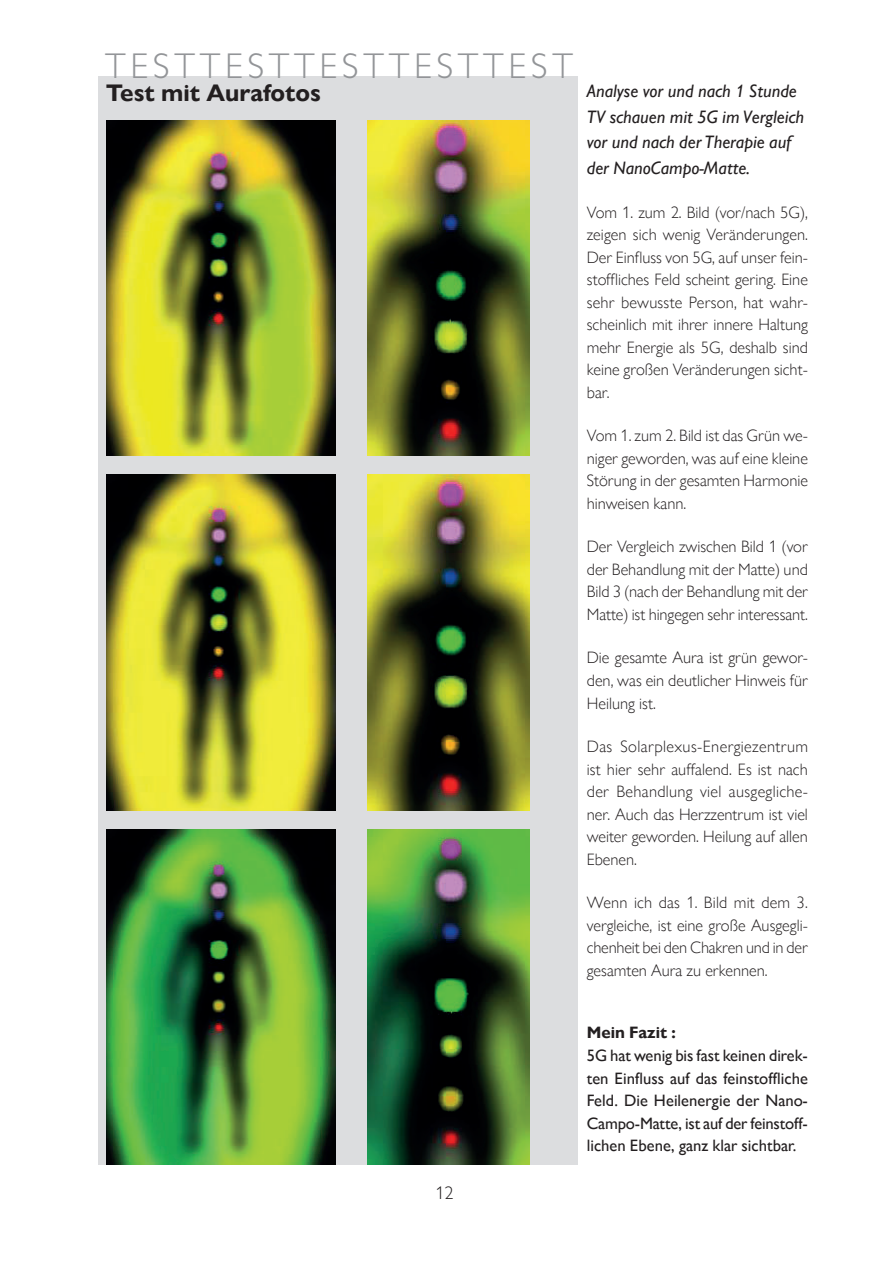
<style>
.page{position:relative;width:893px;height:1263px;background:#fff}
.page>*{position:absolute;margin:0;border:0;box-sizing:border-box;transform-origin:0 0}
.t1{font:300 36px "Gill Sans CE";letter-spacing:.13em;color:#939598}
.t2{font:700 24px "Gill Sans Nova";color:#231f20}
.t3{font:italic 18px/25.5px "Gill Sans Nova";color:#231f20}
.t4{font:300 18px "Gill Sans Nova";color:#231f20}
.t5{font:300 16.5px/22.5px "Gill Sans Nova";color:#231f20;text-align:justify}
.t6{font:16.5px/22.5px "Gill Sans Nova";color:#231f20;text-align:justify}
.t7{font:700 16.5px "Gill Sans Nova";color:#231f20}
</style>
<div class="page">
<div style="left:98px;top:77px;width:479px;height:1088px;background:#dcdddf"></div>
<img style="left:106px;top:120px;width:230px;height:336px">
<img style="left:368px;top:120px;width:161px;height:336px">
<img style="left:106px;top:475px;width:230px;height:335px">
<img style="left:368px;top:475px;width:161px;height:335px">
<img style="left:106px;top:829px;width:230px;height:336px">
<img style="left:368px;top:829px;width:161px;height:336px">
<h1 class="t1" style="left:105px;top:45px;width:469px">TESTTESTTESTTESTTEST</h1>
<h2 class="t2" style="left:106px;top:77px;width:216px">Test mit Aurafotos</h2>
<p class="t3" style="left:587px;top:78px;width:219px">Analyse vor und nach 1 Stunde<br>TV schauen mit 5G im Vergleich vor und nach der Therapie auf der NanoCampo-Matte.</p>
<p class="t5" style="left:587px;top:201px;width:223px">Vom 1. zum 2. Bild (vor/nach 5G), zeigen sich wenig Veränderungen.<br>Der Einfluss von 5G, auf unser fein&shy;stoffliches Feld scheint gering. Eine sehr bewusste Person, hat wahr&shy;scheinlich mit ihrer innere Haltung mehr Energie als 5G, deshalb sind keine großen Veränderungen sicht&shy;bar.</p>
<p class="t5" style="left:587px;top:424px;width:223px">Vom 1. zum 2. Bild ist das Grün we&shy;niger geworden, was auf eine kleine Störung in der gesamten Harmonie hinweisen kann.</p>
<p class="t5" style="left:587px;top:535px;width:223px">Der Vergleich zwischen Bild 1 (vor der Behandlung mit der Matte) und Bild 3 (nach der Behandlung mit der Matte) ist hingegen sehr interessant.</p>
<p class="t5" style="left:587px;top:646px;width:223px">Die gesamte Aura ist grün gewor&shy;den, was ein deutlicher Hinweis für Heilung ist.</p>
<p class="t5" style="left:587px;top:735px;width:223px">Das Solarplexus-Energiezentrum ist hier sehr auffalend. Es ist nach der Behandlung viel ausgegliche&shy;ner. Auch das Herzzentrum ist viel weiter geworden. Heilung auf allen Ebenen.</p>
<p class="t5" style="left:587px;top:891px;width:223px">Wenn ich das 1. Bild mit dem 3. vergleiche, ist eine große Ausgegli&shy;chenheit bei den Chakren und in der gesamten Aura zu erkennen.</p>
<p class="t4" style="left:435px;top:1181px;width:19px">12</p>
<p class="t7" style="left:587px;top:1022px;width:91px">Mein Fazit :</p>
<p class="t6" style="left:587px;top:1044px;width:223px">5G hat wenig bis fast keinen direk&shy;ten Einfluss auf das feinstoffliche Feld. Die Heilenergie der Nano-Campo-Matte, ist auf der feinstoff&shy;lichen Ebene, ganz klar sichtbar.</p>
</div>
